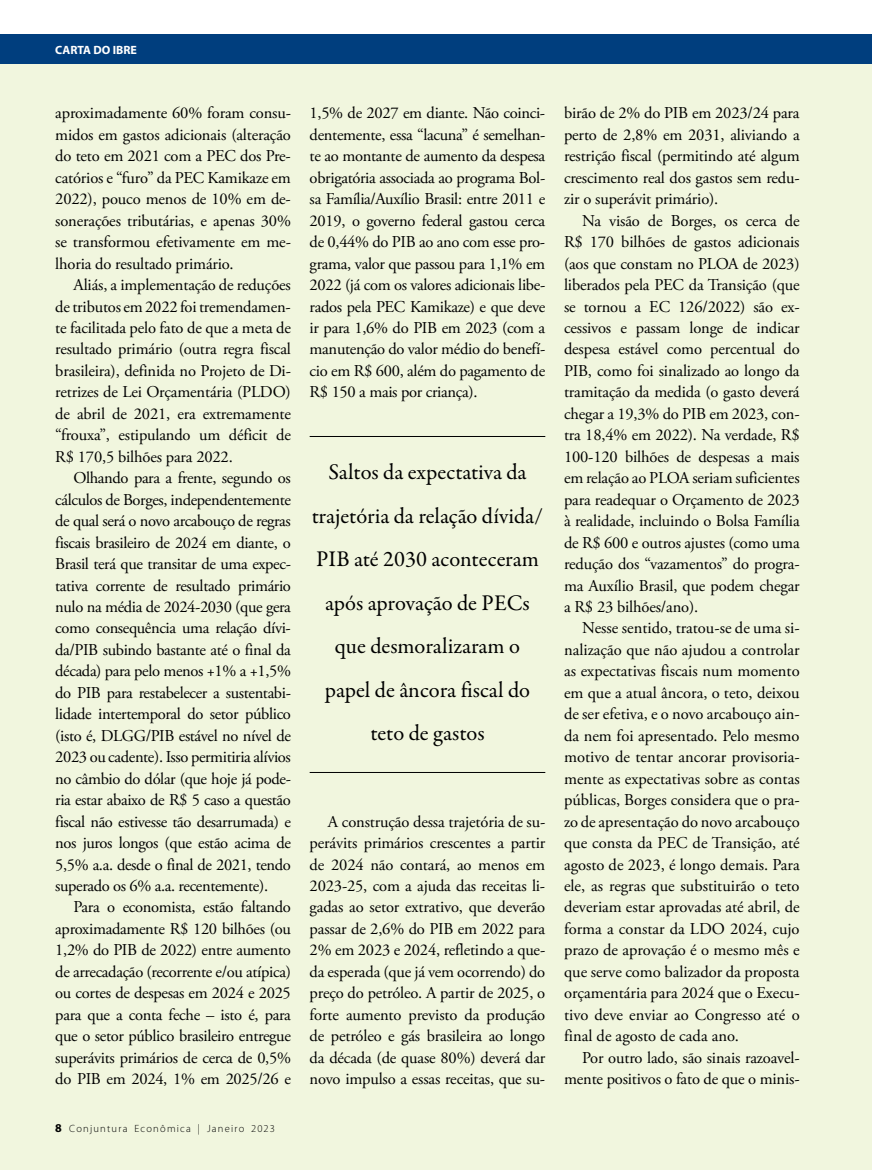
<style>
.page{position:relative;width:872px;height:1170px;background:#fff}
.page>*{position:absolute;margin:0;border:0;box-sizing:border-box;transform-origin:0 0}
.t1{font:22.5px/43.5px "Garamond Premr Pro";color:#000;text-align:center}
.t2{font:16.5px/21.5px "Adobe Garamond Pro";letter-spacing:-.01em;color:#000;text-align:justify}
.t3{font:12px "Adobe Corp ID Myriad Bd";color:#fff}
.t4{font:10.5px "Adobe Corp ID Myriad Lt";letter-spacing:.115em;color:#000}
.s1{font-family:"Adobe Corp ID Myriad Bd";font-size:12px}
</style>
<div class="page">
<div style="left:0;top:55px;width:872px;height:1114px;background:#f1f6de"></div>
<div style="left:0;top:34px;width:872px;height:30px;background:#003e7e"></div>
<hr style="left:310px;top:436px;width:235px;height:1px;background:#000">
<hr style="left:310px;top:772px;width:235px;height:1px;background:#000">
<p class="t3" style="left:55px;top:43px;width:83px">CARTA DO IBRE</p>
<p class="t2" style="left:55px;top:103px;width:237px">aproximadamente 60% foram consu&shy;midos em gastos adicionais (alteração do teto em 2021 com a PEC dos Pre&shy;catórios e “furo” da PEC Kamikaze em 2022), pouco menos de 10% em de&shy;sonerações tributárias, e apenas 30% se transformou efetivamente em me&shy;lhoria do resultado primário.</p>
<p class="t2" style="left:55px;top:274px;width:237px;text-indent:18px">Aliás, a implementação de reduções de tributos em 2022 foi tremendamen&shy;te facilitada pelo fato de que a meta de resultado primário (outra regra fiscal brasileira), definida no Projeto de Di&shy;retrizes de Lei Orçamentária (PLDO) de abril de 2021, era extremamente “frouxa”, estipulando um déficit de R$ 170,5 bilhões para 2022.</p>
<p class="t2" style="left:55px;top:468px;width:237px;text-indent:18px">Olhando para a frente, segundo os cálculos de Borges, independentemente de qual será o novo arcabouço de regras fiscais brasileiro de 2024 em diante, o Brasil terá que transitar de uma expec&shy;tativa corrente de resultado primário nulo na média de 2024-2030 (que gera como consequência uma relação dívi&shy;da/PIB subindo bastante até o final da década) para pelo menos +1% a +1,5% do PIB para restabelecer a sustentabi&shy;lidade intertemporal do setor público (isto é, DLGG/PIB estável no nível de 2023 ou cadente). Isso permitiria alívios no câmbio do dólar (que hoje já pode&shy;ria estar abaixo de R$ 5 caso a questão fiscal não estivesse tão desarrumada) e nos juros longos (que estão acima de 5,5% a.a. desde o final de 2021, tendo superado os 6% a.a. recentemente).</p>
<p class="t2" style="left:55px;top:897px;width:237px;text-indent:18px">Para o economista, estão faltando aproximadamente R$ 120 bilhões (ou 1,2% do PIB de 2022) entre aumento de arrecadação (recorrente e/ou atípica) ou cortes de despesas em 2024 e 2025 para que a conta feche – isto é, para que o setor público brasileiro entregue superávits primários de cerca de 0,5% do PIB em 2024, 1% em 2025/26 e</p>
<p class="t4" style="left:55px;top:1122px;width:221px"><span class="s1">8</span> Conjuntura Econômica | Janeiro 2023</p>
<p class="t2" style="left:310px;top:103px;width:237px">1,5% de 2027 em diante. Não coinci&shy;dentemente, essa “lacuna” é semelhan&shy;te ao montante de aumento da despesa obrigatória associada ao programa Bol&shy;sa Família/Auxílio Brasil: entre 2011 e 2019, o governo federal gastou cerca de 0,44% do PIB ao ano com esse pro&shy;grama, valor que passou para 1,1% em 2022 (já com os valores adicionais libe&shy;rados pela PEC Kamikaze) e que deve ir para 1,6% do PIB em 2023 (com a manutenção do valor médio do benefí&shy;cio em R$ 600, além do pagamento de R$ 150 a mais por criança).</p>
<h1 class="t1" style="left:312px;top:451px;width:233px">Saltos da expectativa da trajetória da relação dívida/<br>PIB até 2030 aconteceram após aprovação de PECs que desmoralizaram o papel de âncora fiscal do teto de gastos</h1>
<p class="t2" style="left:310px;top:811px;width:237px;text-indent:18px">A construção dessa trajetória de su&shy;perávits primários crescentes a partir de 2024 não contará, ao menos em 2023-25, com a ajuda das receitas li&shy;gadas ao setor extrativo, que deverão passar de 2,6% do PIB em 2022 para 2% em 2023 e 2024, refletindo a que&shy;da esperada (que já vem ocorrendo) do preço do petróleo. A partir de 2025, o forte aumento previsto da produção de petróleo e gás brasileira ao longo da década (de quase 80%) deverá dar novo impulso a essas receitas, que su-</p>
<p class="t2" style="left:564px;top:103px;width:237px">birão de 2% do PIB em 2023/24 para perto de 2,8% em 2031, aliviando a restrição fiscal (permitindo até algum crescimento real dos gastos sem redu&shy;zir o superávit primário).</p>
<p class="t2" style="left:564px;top:210px;width:237px;text-indent:18px">Na visão de Borges, os cerca de R$ 170 bilhões de gastos adicionais (aos que constam no PLOA de 2023) liberados pela PEC da Transição (que se tornou a EC 126/2022) são ex&shy;cessivos e passam longe de indicar despesa estável como percentual do PIB, como foi sinalizado ao longo da tramitação da medida (o gasto deverá chegar a 19,3% do PIB em 2023, con&shy;tra 18,4% em 2022). Na verdade, R$ 100-120 bilhões de despesas a mais em relação ao PLOA seriam suficientes para readequar o Orçamento de 2023 à realidade, incluindo o Bolsa Família de R$ 600 e outros ajustes (como uma redução dos “vazamentos” do progra&shy;ma Auxílio Brasil, que podem chegar a R$ 23 bilhões/ano).</p>
<p class="t2" style="left:564px;top:618px;width:237px;text-indent:18px">Nesse sentido, tratou-se de uma si&shy;nalização que não ajudou a controlar as expectativas fiscais num momento em que a atual âncora, o teto, deixou de ser efetiva, e o novo arcabouço ain&shy;da nem foi apresentado. Pelo mesmo motivo de tentar ancorar provisoria&shy;mente as expectativas sobre as contas públicas, Borges considera que o pra&shy;zo de apresentação do novo arcabouço que consta da PEC de Transição, até agosto de 2023, é longo demais. Para ele, as regras que substituirão o teto deveriam estar aprovadas até abril, de forma a constar da LDO 2024, cujo prazo de aprovação é o mesmo mês e que serve como balizador da proposta orçamentária para 2024 que o Execu&shy;tivo deve enviar ao Congresso até o final de agosto de cada ano.</p>
<p class="t2" style="left:564px;top:1047px;width:237px;text-align:right">Por outro lado, são sinais razoavel&shy;mente positivos o fato de que o minis-</p>
</div>
